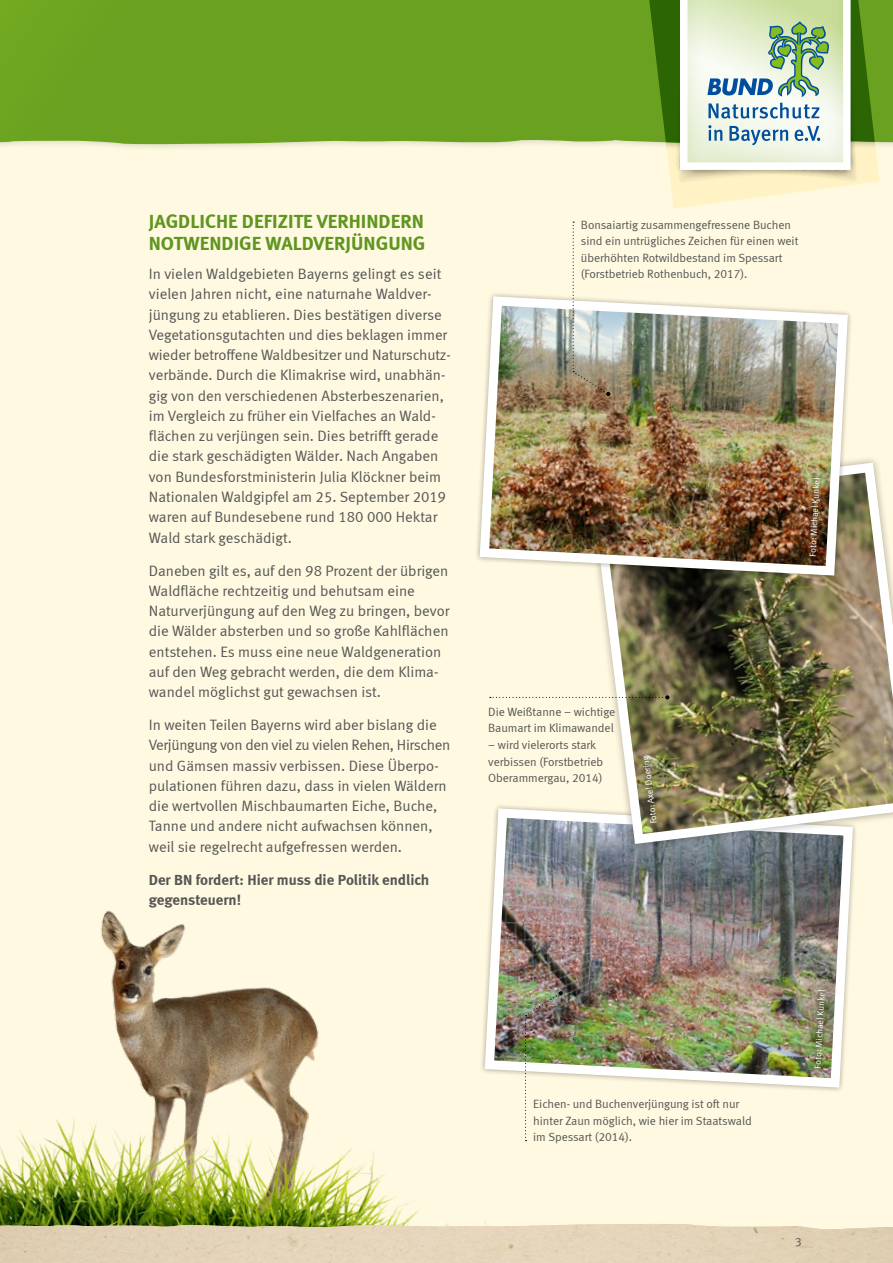
<style>
.page{position:relative;width:893px;height:1263px;background:#fff}
.page>*{position:absolute;margin:0;border:0;box-sizing:border-box;transform-origin:0 0}
.Zwischenüberschrift{font:19.5px/22.5px "Meta Bold LF";color:#5e961f}
.Fließtext{font:15px/20.2px "Meta Normal LF";color:#565655}
.Fließtext-2{font:15px/20.2px "Meta Bold LF";color:#565655}
.Fließtext-3{font:12px/16.5px "Meta Normal LF";letter-spacing:-.005em;color:#565655}
.Fließtext-4{font:9px "Meta Normal LF";color:#fff}
</style>
<div class="page">
<div style="left:0;top:0;width:13px;height:1263px;background:#fff9e1"></div>
<div style="left:1px;top:0;width:892px;height:1263px;background:#fff9e1"></div>
<img style="left:101px;top:910px;width:218px;height:195px">
<img style="left:0;top:1105px;width:309px;height:118px">
<img style="left:153px;top:1121px;width:374px;height:102px">
<img style="left:482px;top:806px;width:373px;height:285px">
<img style="left:809px;top:984px;width:21px;height:90px">
<div style="left:0;top:0;width:893px;height:145px;background:#6aa120"></div>
<img style="left:649px;top:0;width:230px;height:208px">
<div style="left:668px;top:0;width:182px;height:172px;background:#629a1f;opacity:.22"></div>
<svg style="left:680px;top:0;width:171px;height:170px"></svg>
<img style="left:587px;top:459px;width:306px;height:390px">
<img style="left:477px;top:292px;width:376px;height:288px">
<svg style="left:573px;top:222px;width:37px;height:174px"></svg>
<img style="left:525px;top:991px;width:38px;height:150px">
<svg style="left:490px;top:695px;width:179px;height:4px"></svg>
<img style="left:803px;top:472px;width:22px;height:90px">
<svg style="left:636px;top:750px;width:28px;height:80px;background:#88835c"></svg>
<img style="left:0;top:1223px;width:893px;height:40px">
<p class="Zwischenüberschrift" style="left:149px;top:210px;width:278px">JAGDLICHE DEFIZITE VERHINDERN<br>NOTWENDIGE WALDVERJÜNGUNG</p>
<p class="Fließtext" style="left:149px;top:264px;width:303px">In vielen Waldgebieten Bayerns gelingt es seit vielen Jahren nicht, eine naturnahe Waldver&shy;jüngung zu etablieren. Dies bestätigen diverse Vegetationsgutachten und dies beklagen immer wieder betroffene Waldbesitzer und Naturschutz&shy;verbände. Durch die Klimakrise wird, unabhän&shy;gig von den verschiedenen Absterbeszenarien, im Vergleich zu früher ein Vielfaches an Wald&shy;flächen zu verjüngen sein. Dies betrifft gerade die stark geschädigten Wälder. Nach Angaben von Bundesforstministerin Julia Klöckner beim Nationalen Waldgipfel am 25. September 2019 waren auf Bundesebene rund 180 000 Hektar Wald stark geschädigt.</p>
<p class="Fließtext" style="left:149px;top:560px;width:302px">Daneben gilt es, auf den 98 Prozent der übrigen Waldfläche rechtzeitig und behutsam eine Naturverjüngung auf den Weg zu bringen, bevor die Wälder absterben und so große Kahlflächen entstehen. Es muss eine neue Waldgeneration auf den Weg gebracht werden, die dem Klima&shy;wandel möglichst gut gewachsen ist.</p>
<p class="Fließtext" style="left:149px;top:714px;width:303px">In weiten Teilen Bayerns wird aber bislang die Verjüngung von den viel zu vielen Rehen, Hirschen und Gämsen massiv verbissen. Diese Überpo&shy;pulationen führen dazu, dass in vielen Wäldern die wertvollen Mischbaumarten Eiche, Buche, Tanne und andere nicht aufwachsen können, weil sie regelrecht aufgefressen werden.</p>
<p class="Fließtext-2" style="left:149px;top:869px;width:282px">Der BN fordert: Hier muss die Politik endlich gegensteuern!</p>
<p class="Fließtext-3" style="left:581px;top:216px;width:219px">Bonsaiartig zusammengefressene Buchen sind ein untrügliches Zeichen für einen weit überhöhten Rotwildbestand im Spessart (Forstbetrieb Rothenbuch, 2017).</p>
<p class="Fließtext-3" style="left:488px;top:703px;width:129px">Die Weißtanne – wichtige<br>Baumart im Klimawandel</p>
<p class="Fließtext-3" style="left:488px;top:736px;width:116px">– wird vielerorts stark verbissen (Forstbetrieb<br>Oberammergau, 2014)</p>
<p class="Fließtext-4" style="left:648px;top:824px;width:70px;rotate:-97deg">Foto: Axel Doering</p>
<p class="Fließtext-4" style="left:807px;top:556px;width:80px;rotate:-87deg">Foto: Michael Kunkel</p>
<p class="Fließtext-3" style="left:533px;top:1096px;width:220px">Eichen- und Buchenverjüngung ist oft nur hinter Zaun möglich, wie hier im Staatswald im Spessart (2014).</p>
<p class="Fließtext-4" style="left:812px;top:1068px;width:80px;rotate:-87deg">Foto: Michael Kunkel</p>
<p class="Fließtext-3" style="left:795px;top:1233px;width:8px">3</p>
</div>
